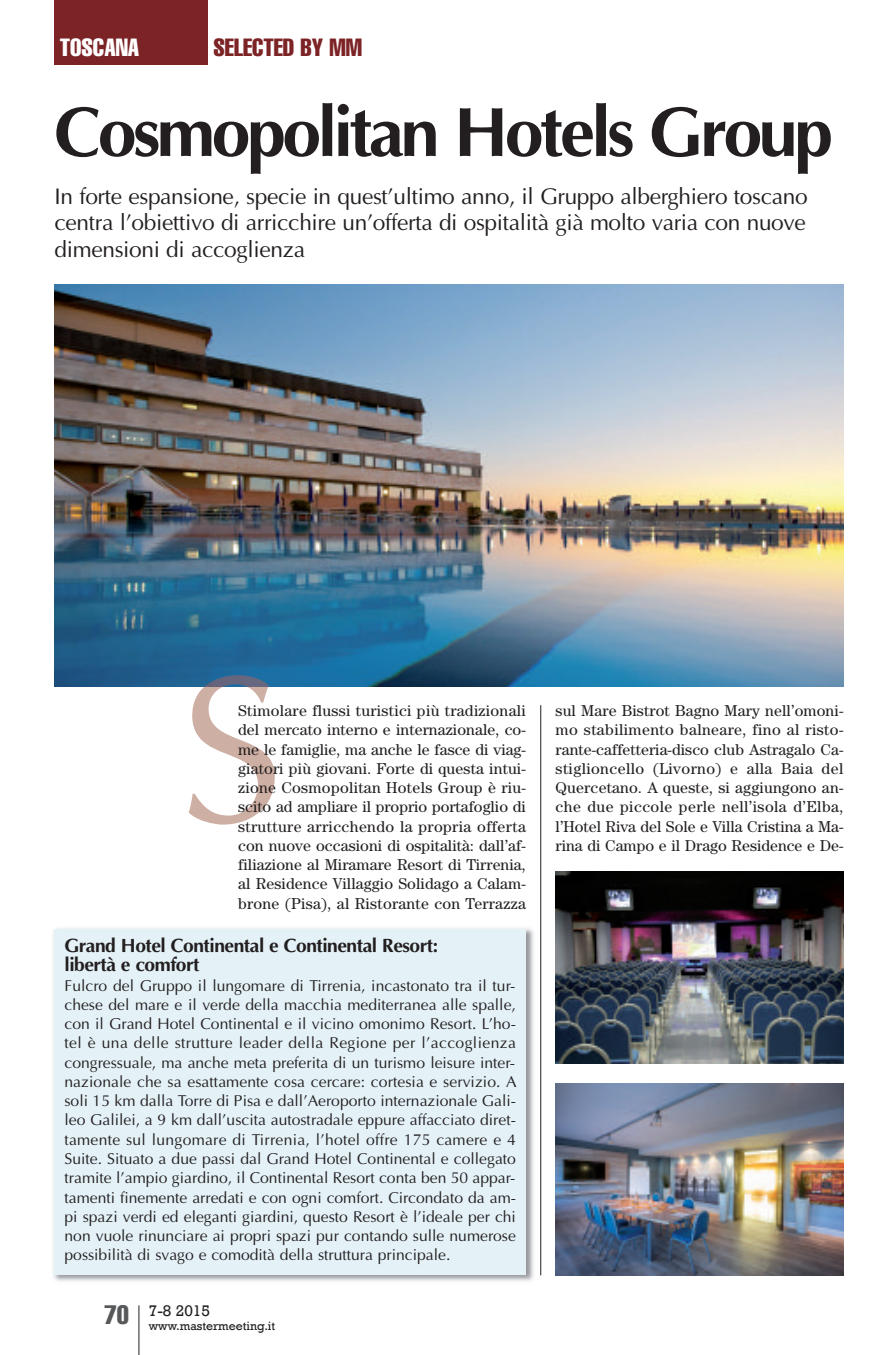
<style>
.page{position:relative;width:893px;height:1355px;background:#fff}
.page>*{position:absolute;margin:0;border:0;box-sizing:border-box;transform-origin:0 0}
.t1{font:700 70px "Optima";letter-spacing:-.05em;color:#231f20}
.t2{font:extra-condensed 24.5px "Helvetica";color:#7c2326}
.t3{font:extra-condensed 24.5px "Helvetica";color:#fff}
.t4{font:22.75px/26.2px "Optima";letter-spacing:-.015em;color:#231f20;text-align:justify}
.t5{font:700 19.25px/19.2px "Optima";letter-spacing:-.025em;color:#231f20}
.t6{font:15.75px/19.2px "Optima";color:#231f20;text-align:justify}
.t7{font:15.75px/19.2px "Century";color:#231f20;text-align:justify}
.t8{font:15.75px "Rockwell";color:#231f20}
.t9{font:12.25px "Rockwell";color:#231f20}
</style>
<div class="page">
<img style="left:55px;top:284px;width:788px;height:402px">
<hr style="left:540px;top:705px;width:1px;height:570px;background:#231f20">
<hr style="left:138px;top:1305px;width:1px;height:49px;background:#231f20">
<div style="left:55px;top:0;width:153px;height:64px;background:#7c2326"></div>
<svg style="left:189px;top:686px;width:86px;height:138px"></svg>
<img style="left:204px;top:675px;width:66px;height:11px">
<img style="left:53px;top:928px;width:481px;height:353px">
<div style="left:55px;top:928px;width:471px;height:346px;background:#e4f2f8"></div>
<img style="left:556px;top:1083px;width:287px;height:192px">
<img style="left:556px;top:871px;width:287px;height:192px">
<h2 class="t3" style="left:60px;top:39px;width:81px">TOSCANA</h2>
<h2 class="t2" style="left:214px;top:39px;width:150px">SELECTED BY MM</h2>
<h1 class="t1" style="left:55px;top:91px;width:780px">Cosmopolitan Hotels Group</h1>
<h3 class="t4" style="left:55px;top:183px;width:755px">In forte espansione, specie in quest’ultimo anno, il Gruppo alberghiero toscano centra l’obiettivo di arricchire un’offerta di ospitalità già molto varia con nuove dimensioni di accoglienza</h3>
<p class="t7" style="left:238px;top:702px;width:289px">Stimolare flussi turistici più tradizionali del mercato interno e internazionale, co&shy;me le famiglie, ma anche le fasce di viag&shy;giatori più giovani. Forte di questa intui&shy;zione Cosmopolitan Hotels Group è riu&shy;scito ad ampliare il proprio portafoglio di strutture arricchendo la propria offerta con nuove occasioni di ospitalità: dall’af&shy;filiazione al Miramare Resort di Tirrenia, al Residence Villaggio Solidago a Calam&shy;brone (Pisa), al Ristorante con Terrazza</p>
<p class="t5" style="left:64px;top:935px;width:375px">Grand Hotel Continental e Continental Resort: libertà e comfort</p>
<p class="t6" style="left:64px;top:975px;width:454px">Fulcro del Gruppo il lungomare di Tirrenia, incastonato tra il tur&shy;chese del mare e il verde della macchia mediterranea alle spalle, con il Grand Hotel Continental e il vicino omonimo Resort. L’ho&shy;tel è una delle strutture leader della Regione per l’accoglienza congressuale, ma anche meta preferita di un turismo leisure inter&shy;nazionale che sa esattamente cosa cercare: cortesia e servizio. A soli 15 km dalla Torre di Pisa e dall’Aeroporto internazionale Gali&shy;leo Galilei, a 9 km dall’uscita autostradale eppure affacciato diret&shy;tamente sul lungomare di Tirrenia, l’hotel offre 175 camere e 4<br>Suite. Situato a due passi dal Grand Hotel Continental e collegato tramite l’ampio giardino, il Continental Resort conta ben 50 appar&shy;tamenti finemente arredati e con ogni comfort. Circondato da am&shy;pi spazi verdi ed eleganti giardini, questo Resort è l’ideale per chi non vuole rinunciare ai propri spazi pur contando sulle numerose possibilità di svago e comodità della struttura principale.</p>
<p class="t9" style="left:105px;top:1318px;width:172px"><sup>70</sup> www.mastermeeting.it</p>
<p class="t8" style="left:149px;top:1300px;width:63px">7-8 2015</p>
<p class="t7" style="left:556px;top:702px;width:289px">sul Mare Bistrot Bagno Mary nell’omoni&shy;mo stabilimento balneare, fino al risto&shy;rante-caffetteria-disco club Astragalo Ca&shy;stiglioncello (Livorno) e alla Baia del Quercetano. A queste, si aggiungono an&shy;che due piccole perle nell’isola d’Elba, l’Hotel Riva del Sole e Villa Cristina a Ma&shy;rina di Campo e il Drago Residence e De-</p>
</div>
